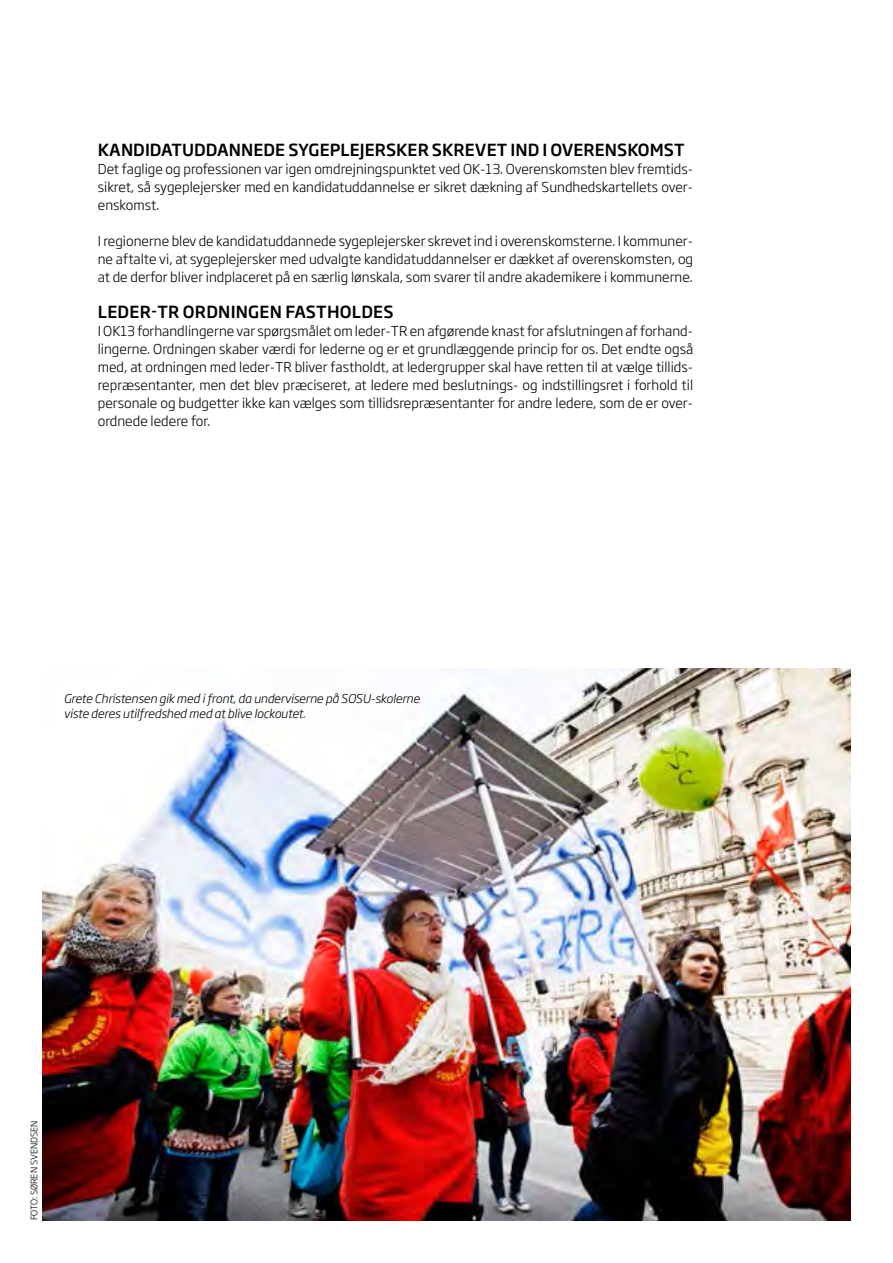
<style>
.page{position:relative;width:893px;height:1263px;background:#fff}
.page>*{position:absolute;margin:0;border:0;box-sizing:border-box;transform-origin:0 0}
.t1{font:500 16.5px "Soho Gothic Pro";letter-spacing:.005em;color:#000}
.t2{font:300 13.5px/18px "Soho Gothic Pro";color:#000;text-align:justify}
.t3{font:italic 300 12px/15px "Soho Gothic Pro";letter-spacing:-.01em;color:#000}
.t4{font:300 9px "Soho Gothic Pro";letter-spacing:.005em;color:#000}
</style>
<div class="page">
<img style="left:43px;top:669px;width:807px;height:551px">
<p class="t1" style="left:98px;top:137px;width:588px">KANDIDATUDDANNEDE SYGEPLEJERSKER SKREVET IND I OVERENSKOMST</p>
<p class="t2" style="left:98px;top:159px;width:597px">Det faglige og professionen var igen omdrejningspunktet ved OK-13. Overenskomsten blev fremtids&shy;sikret, så sygeplejersker med en kandidatuddannelse er sikret dækning af Sundhedskartellets over&shy;enskomst.</p>
<p class="t2" style="left:98px;top:231px;width:597px">I regionerne blev de kandidatuddannede sygeplejersker skrevet ind i overenskomsterne. I kommuner&shy;ne aftalte vi, at sygeplejersker med udvalgte kandidatuddannelser er dækket af overenskomsten, og at de derfor bliver indplaceret på en særlig lønskala, som svarer til andre akademikere i kommunerne.</p>
<p class="t1" style="left:98px;top:299px;width:297px">LEDER-TR ORDNINGEN FASTHOLDES</p>
<p class="t2" style="left:98px;top:321px;width:597px">I OK13 forhandlingerne var spørgsmålet om leder-TR en afgørende knast for afslutningen af forhand&shy;lingerne. Ordningen skaber værdi for lederne og er et grundlæggende princip for os. Det endte også med, at ordningen med leder-TR bliver fastholdt, at ledergrupper skal have retten til at vælge tillids&shy;repræsentanter, men det blev præciseret, at ledere med beslutnings- og indstillingsret i forhold til personale og budgetter ikke kan vælges som tillidsrepræsentanter for andre ledere, som de er over&shy;ordnede ledere for.</p>
<p class="t3" style="left:64px;top:690px;width:358px">Grete Christensen gik med i front, da underviserne på SOSU-skolerne viste deres utilfredshed med at blive lockoutet.</p>
<p class="t4" style="left:27px;top:1220px;width:101px;rotate:-90deg">FOTO: SØREN SVENDSEN</p>
</div>
